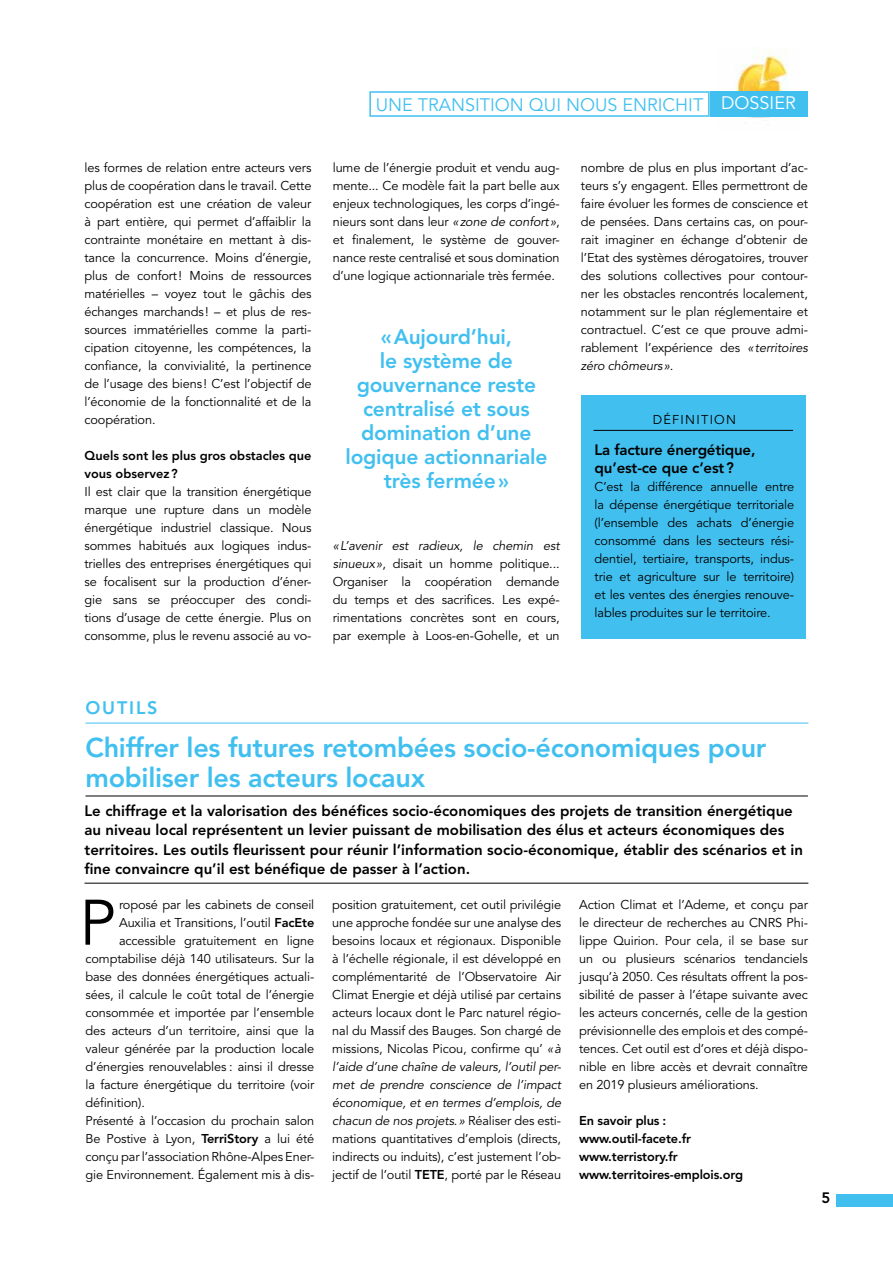
<style>
.page{position:relative;width:893px;height:1263px;background:#fff}
.page>*{position:absolute;margin:0;border:0;box-sizing:border-box;transform-origin:0 0}
.t1{font:63.6px "Avenir LT Std";color:#000}
.t2{font:800 27px/30px "Avenir LT Std";letter-spacing:-.01em;color:#41c0f0}
.t3{font:800 21px/24px "Avenir LT Std";letter-spacing:-.01em;color:#41c0f0;text-align:center}
.t4{font:18px "Avenir LT Std";color:#41c0f0}
.t5{font:800 18px "Avenir LT Std";letter-spacing:.1em;color:#41c0f0}
.t6{font:800 15px/19.5px "Avenir LT Std";color:#000}
.t7{font:12.75px/18px "Avenir LT Std";letter-spacing:-.01em;color:#000;text-align:justify}
.t8{font:800 12.75px/18px "Avenir LT Std";letter-spacing:-.01em;color:#000}
.t9{font:12.75px "Avenir LT Std";letter-spacing:.1em;color:#000}
.s1{color:#fff}
.s2{font-style:italic}
.s3{font-weight:800}
</style>
<div class="page">
<img style="left:735px;top:48px;width:53px;height:70px">
<div style="left:837px;top:1194px;width:56px;height:12px;background:#41c0f0"></div>
<div style="left:369px;top:91px;width:341px;height:26px;border:2px solid #41c0f0"></div>
<div style="left:710px;top:91px;width:97px;height:26px;background:#41c0f0"></div>
<div style="left:581px;top:395px;width:225px;height:244px;background:#41c0f0"></div>
<hr style="left:593px;top:430px;width:200px;height:1px;background:#000">
<hr style="left:85px;top:796px;width:723px;height:1px;background:#000">
<hr style="left:85px;top:723px;width:723px;height:1px;background:#41c0f0">
<hr style="left:85px;top:883px;width:723px;height:1px;background:#000">
<p class="t7" style="left:85px;top:159px;width:228px">les formes de relation entre acteurs vers plus de coopération dans le travail. Cette coopération est une création de valeur à part entière, qui permet d’affaiblir la contrainte monétaire en mettant à dis&shy;tance la concurrence. Moins d’énergie, plus de confort! Moins de ressources matérielles – voyez tout le gâchis des échanges marchands! – et plus de res&shy;sources immatérielles comme la parti&shy;cipation citoyenne, les compétences, la confiance, la convivialité, la pertinence de l’usage des biens! C’est l’objectif de l’économie de la fonctionnalité et de la coopération.</p>
<p class="t8" style="left:85px;top:447px;width:228px">Quels sont les plus gros obstacles que vous observez?</p>
<p class="t7" style="left:85px;top:483px;width:228px">Il est clair que la transition énergétique marque une rupture dans un modèle énergétique industriel classique. Nous sommes habitués aux logiques indus&shy;trielles des entreprises énergétiques qui se focalisent sur la production d’éner&shy;gie sans se préoccuper des condi&shy;tions d’usage de cette énergie. Plus on consomme, plus le revenu associé au vo-</p>
<h3 class="t4" style="left:376px;top:94px;width:422px">UNE TRANSITION QUI NOUS ENRICHIT <span class="s1">DOSSIER</span></h3>
<p class="t7" style="left:333px;top:159px;width:228px">lume de l’énergie produit et vendu aug&shy;mente... Ce modèle fait la part belle aux enjeux technologiques, les corps d’ingé&shy;nieurs sont dans leur <span class="s2">«zone de confort»</span>, et finalement, le système de gouver&shy;nance reste centralisé et sous domination d’une logique actionnariale très fermée.</p>
<h3 class="t3" style="left:345px;top:324px;width:203px">«Aujourd’hui,<br>le système de gouvernance reste centralisé et sous domination d’une logique actionnariale très fermée»</h3>
<p class="t7" style="left:333px;top:537px;width:228px"><span class="s2">«L’avenir est radieux, le chemin est sinueux»</span>, disait un homme politique...<br>Organiser la coopération demande du temps et des sacrifices. Les expé&shy;rimentations concrètes sont en cours, par exemple à Loos-en-Gohelle, et un</p>
<p class="t7" style="left:581px;top:159px;width:228px">nombre de plus en plus important d’ac&shy;teurs s’y engagent. Elles permettront de faire évoluer les formes de conscience et de pensées. Dans certains cas, on pour&shy;rait imaginer en échange d’obtenir de l’Etat des systèmes dérogatoires, trouver des solutions collectives pour contour&shy;ner les obstacles rencontrés localement, notamment sur le plan réglementaire et contractuel. C’est ce que prouve admi&shy;rablement l’expérience des <span class="s2">«territoires zéro chômeurs».</span></p>
<p class="t9" style="left:653px;top:412px;width:85px">DÉFINITION</p>
<p class="t6" style="left:595px;top:441px;width:162px;line-height:18px">La facture énergétique, qu’est-ce que c’est?</p>
<p class="t7" style="left:595px;top:478px;width:201px">C’est la différence annuelle entre la dépense énergétique territoriale (l’ensemble des achats d’énergie consommé dans les secteurs rési&shy;dentiel, tertiaire, transports, indus&shy;trie et agriculture sur le territoire) et les ventes des énergies renouve&shy;lables produites sur le territoire.</p>
<h3 class="t5" style="left:85px;top:697px;width:73px">OUTILS</h3>
<h2 class="t2" style="left:85px;top:733px;width:682px">Chiffrer les futures retombées socio-économiques pour mobiliser les acteurs locaux</h2>
<p class="t6" style="left:85px;top:801px;width:720px">Le chiffrage et la valorisation des bénéfices socio-économiques des projets de transition énergétique au niveau local représentent un levier puissant de mobilisation des élus et acteurs économiques des territoires. Les outils fleurissent pour réunir l’information socio-économique, établir des scénarios et in fine convaincre qu’il est bénéfique de passer à l’action.</p>
<h1 class="t1" style="left:79px;top:886px;width:38px">P</h1>
<p class="t7" style="left:119px;top:896px;width:197px">roposé par les cabinets de conseil</p>
<p class="t7" style="left:119px;top:914px;width:197px">Auxilia et Transitions, l’outil <span class="s3">FacEte</span></p>
<p class="t7" style="left:119px;top:932px;width:197px">accessible gratuitement en ligne</p>
<p class="t7" style="left:85px;top:950px;width:230px">comptabilise déjà 140 utilisateurs. Sur la</p>
<p class="t7" style="left:85px;top:968px;width:230px">base des données énergétiques actuali-</p>
<p class="t7" style="left:85px;top:986px;width:230px">sées, il calcule le coût total de l’énergie</p>
<p class="t7" style="left:85px;top:1004px;width:230px">consommée et importée par l’ensemble</p>
<p class="t7" style="left:85px;top:1022px;width:230px">des acteurs d’un territoire, ainsi que la</p>
<p class="t7" style="left:85px;top:1040px;width:230px">valeur générée par la production locale</p>
<p class="t7" style="left:85px;top:1058px;width:230px">d’énergies renouvelables : ainsi il dresse</p>
<p class="t7" style="left:85px;top:1076px;width:230px">la facture énergétique du territoire (voir</p>
<p class="t7" style="left:85px;top:1094px;width:61px">définition).</p>
<p class="t7" style="left:85px;top:1112px;width:230px">Présenté à l’occasion du prochain salon</p>
<p class="t7" style="left:85px;top:1130px;width:230px">Be Postive à Lyon, <span class="s3">TerriStory</span> a lui été</p>
<p class="t7" style="left:85px;top:1148px;width:230px">conçu par l’association Rhône-Alpes Ener-</p>
<p class="t7" style="left:85px;top:1166px;width:230px">gie Environnement. Également mis à dis-</p>
<p class="t7" style="left:332px;top:896px;width:230px">position gratuitement, cet outil privilégie une approche fondée sur une analyse des besoins locaux et régionaux. Disponible à l’échelle régionale, il est développé en complémentarité de l’Observatoire Air Climat Energie et déjà utilisé par certains acteurs locaux dont le Parc naturel régio&shy;nal du Massif des Bauges. Son chargé de missions, Nicolas Picou, confirme qu’ <span class="s2">«à l’aide d’une chaîne de valeurs, l’outil per&shy;met de prendre conscience de l’impact économique, et en termes d’emplois, de chacun de nos projets.»</span> Réaliser des esti&shy;mations quantitatives d’emplois (directs, indirects ou induits), c’est justement l’ob&shy;jectif de l’outil <span class="s3">TETE</span>, porté par le Réseau</p>
<p class="t7" style="left:579px;top:896px;width:230px">Action Climat et l’Ademe, et conçu par le directeur de recherches au CNRS Phi&shy;lippe Quirion. Pour cela, il se base sur un ou plusieurs scénarios tendanciels jusqu’à 2050. Ces résultats offrent la pos&shy;sibilité de passer à l’étape suivante avec les acteurs concernés, celle de la gestion prévisionnelle des emplois et des compé&shy;tences. Cet outil est d’ores et déjà dispo&shy;nible en libre accès et devrait connaître en 2019 plusieurs améliorations.</p>
<p class="t8" style="left:579px;top:1111px;width:166px">En savoir plus : www.outil-facete.fr www.terristory.fr www.territoires-emplois.org</p>
<p class="t6" style="left:822px;top:1188px;width:10px">5</p>
</div>
